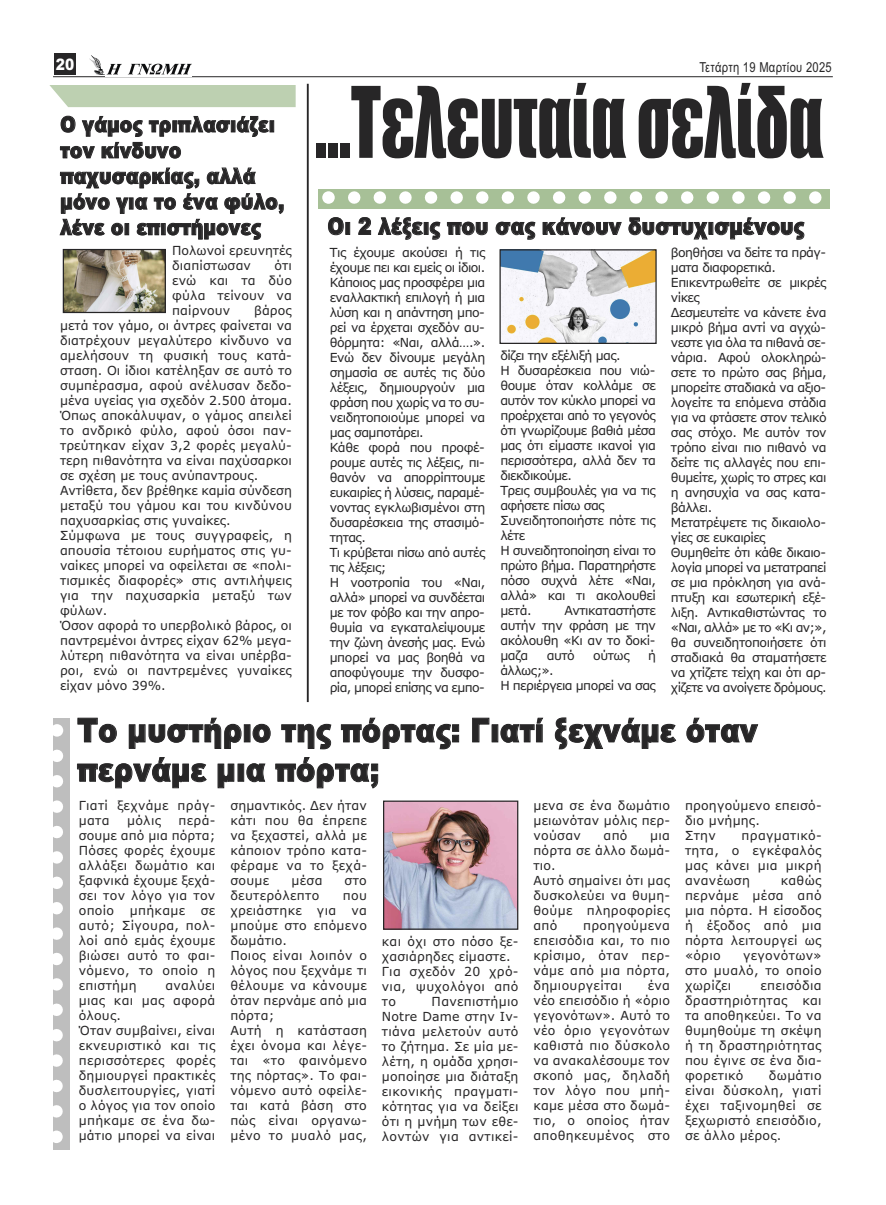
<style>
.page{position:relative;width:886px;height:1205px;background:#fff}
.page>*{position:absolute;margin:0;border:0;box-sizing:border-box;transform-origin:0 0}
.t1{font:91px "Impact";color:#272627;scale:.71 1}
.t2{font:900 33.12px/39.4px "Arial";letter-spacing:.005em;color:#272627;scale:.87 1}
.t3{font:900 23px "Arial";letter-spacing:.01em;color:#272627;scale:.87 1}
.t4{font:900 21.5px/25.8px "Arial";letter-spacing:.01em;color:#272627;scale:.87 1}
.t5{font:900 15.75px "Arial";color:#fff;scale:.87 1}
.t6{font:13.75px "Arial";letter-spacing:.025em;color:#272627;scale:.81 1}
.t7{font:12.5px/15px "Verdana";color:#272627;text-align:justify}
.t8{font:12.5px/15px "Verdana";letter-spacing:-.04em;color:#272627}
.t9{font:12.5px/15px "Verdana";letter-spacing:-.035em;color:#272627}
.t10{font:12.5px/15px "Verdana";letter-spacing:-.045em;color:#272627}
.t11{font:12.5px/15px "Verdana";letter-spacing:.025em;color:#272627}
.t12{font:12.5px/15px "Verdana";letter-spacing:.02em;color:#272627}
</style>
<div class="page">
<div style="left:54px;top:54px;width:21px;height:21px;background:#272627"></div>
<hr style="left:53px;top:76px;width:780px;height:1px;background:#272627">
<img style="left:106px;top:63px;width:85px;height:12px">
<img style="left:90px;top:56px;width:14px;height:18px">
<div style="left:49px;top:85px;width:247px;height:22px;background:#bdd0b1"></div>
<hr style="left:307px;top:84px;width:2px;height:618px;background:#272627">
<div style="left:318px;top:189px;width:512px;height:20px;background:#a7c097"></div>
<svg style="left:322px;top:191px;width:500px;height:13px"></svg>
<img style="left:501px;top:251px;width:154px;height:91px">
<div style="left:499px;top:249px;width:158px;height:95px;border:1px solid #272627"></div>
<img style="left:65px;top:251px;width:99px;height:60px">
<div style="left:63px;top:249px;width:103px;height:64px;border:1px solid #272627"></div>
<img style="left:385px;top:802px;width:131px;height:126px">
<div style="left:383px;top:800px;width:135px;height:130px;border:1px solid #272627"></div>
<svg style="left:53px;top:718px;width:17px;height:425px"></svg>
<p class="t5" style="left:56px;top:55px;width:23px">20</p>
<p class="t6" style="left:699px;top:60px;width:165px">Τετάρτη 19 Μαρτίου 2025</p>
<p class="t1" style="left:315px;top:73px;width:717px">...Τελευταία σελίδα</p>
<p class="t4" style="left:60px;top:112px;width:259px">Ο γάµος τριπλασιάζει τον κίνδυνο παχυσαρκίας, αλλά µόνο για το ένα φύλο, λένε οι επιστήµονες</p>
<p class="t7" style="left:172px;top:243px;width:121px">Πολωνοί ερευνητές διαπίστωσαν</p>
<p class="t3" style="left:327px;top:213px;width:549px">Οι 2 λέξεις που σας κάνουν δυστυχισµένους</p>
<p class="t9" style="left:330px;top:245px;width:157px">Τις έχουµε ακούσει ή τις έχουµε πει και εµείς οι ίδιοι.<br>Κάποιος µας προσφέρει µια εναλλακτική επιλογή ή µια λύση και η απάντηση µπο&shy;ρεί να έρχεται σχεδόν αυ&shy;θόρµητα: «Ναι, αλλά….».<br>Ενώ δεν δίνουµε µεγάλη σηµασία σε αυτές τις δύο λέξεις, δηµιουργούν µια φράση που χωρίς να το συ&shy;νειδητοποιούµε µπορεί να µας σαµποτάρει.<br>Κάθε φορά που προφέ&shy;ρουµε αυτές τις λέξεις, πι&shy;θανόν να απορρίπτουµε ευκαιρίες ή λύσεις, παραµέ&shy;νοντας εγκλωβισµένοι στη δυσαρέσκεια της στασιµό&shy;τητας.<br>Τι κρύβεται πίσω από αυτές τις λέξεις;<br>Η νοοτροπία του «Ναι, αλλά» µπορεί να συνδέεται µε τον φόβο και την απρο&shy;θυµία να εγκαταλείψουµε την ζώνη άνεσής µας. Ενώ µπορεί να µας βοηθά να αποφύγουµε την δυσφο&shy;ρία, µπορεί επίσης να εµπο-</p>
<p class="t8" style="left:671px;top:245px;width:157px">βοηθήσει να δείτε τα πράγ&shy;µατα διαφορετικά.<br>Επικεντρωθείτε σε µικρές νίκες<br>∆εσµευτείτε να κάνετε ένα µικρό βήµα αντί να αγχώ&shy;νεστε για όλα τα πιθανά σε&shy;νάρια. Αφού ολοκληρώ&shy;σετε το πρώτο σας βήµα, µπορείτε σταδιακά να αξιο&shy;λογείτε τα επόµενα στάδια για να φτάσετε στον τελικό σας στόχο. Με αυτόν τον τρόπο είναι πιο πιθανό να δείτε τις αλλαγές που επι&shy;θυµείτε, χωρίς το στρες και η ανησυχία να σας κατα&shy;βάλλει.<br>Μετατρέψετε τις δικαιολο&shy;γίες σε ευκαιρίες<br>Θυµηθείτε ότι κάθε δικαιο&shy;λογία µπορεί να µετατραπεί σε µια πρόκληση για ανά&shy;πτυξη και εσωτερική εξέ&shy;λιξη. Αντικαθιστώντας το «Ναι, αλλά» µε το «Κι αν;», θα συνειδητοποιήσετε ότι σταδιακά θα σταµατήσετε να χτίζετε τείχη και ότι αρ&shy;χίζετε να ανοίγετε δρόµους.</p>
<p class="t2" style="left:77px;top:711px;width:783px">Το µυστήριο της πόρτας: Γιατί ξεχνάµε όταν περνάµε µια πόρτα;</p>
<p class="t7" style="left:172px;top:258px;width:121px;text-indent:102px">ότι ενώ και τα δύο φύλα τείνουν να παίρνουν</p>
<p class="t7" style="left:60px;top:303px;width:233px;text-align:left;text-indent:194px">βάρος µετά τον γάµο, οι άντρες φαίνεται να διατρέχουν µεγαλύτερο κίνδυνο να αµελήσουν τη φυσική τους κατά&shy;σταση. Οι ίδιοι κατέληξαν σε αυτό το συµπέρασµα, αφού ανέλυσαν δεδο&shy;µένα υγείας για σχεδόν 2.500 άτοµα.<br>Όπως αποκάλυψαν, ο γάµος απειλεί το ανδρικό φύλο, αφού όσοι παν&shy;τρεύτηκαν είχαν 3,2 φορές µεγαλύ&shy;τερη πιθανότητα να είναι παχύσαρκοι σε σχέση µε τους ανύπαντρους.<br>Αντίθετα, δεν βρέθηκε καµία σύνδεση µεταξύ του γάµου και του κινδύνου παχυσαρκίας στις γυναίκες.<br>Σύµφωνα µε τους συγγραφείς, η απουσία τέτοιου ευρήµατος στις γυ&shy;ναίκες µπορεί να οφείλεται σε «πολι&shy;τισµικές διαφορές» στις αντιλήψεις για την παχυσαρκία µεταξύ των φύλων.<br>Όσον αφορά το υπερβολικό βάρος, οι παντρεµένοι άντρες είχαν 62% µεγα&shy;λύτερη πιθανότητα να είναι υπέρβα&shy;ροι, ενώ οι παντρεµένες γυναίκες είχαν µόνο 39%.</p>
<p class="t10" style="left:500px;top:348px;width:157px">δίζει την εξέλιξή µας.<br>Η δυσαρέσκεια που νιώ&shy;θουµε όταν κολλάµε σε αυτόν τον κύκλο µπορεί να προέρχεται από το γεγονός ότι γνωρίζουµε βαθιά µέσα µας ότι είµαστε ικανοί για περισσότερα, αλλά δεν τα διεκδικούµε.<br>Τρεις συµβουλές για να τις αφήσετε πίσω σας<br>Συνειδητοποιήστε πότε τις λέτε<br>Η συνειδητοποίηση είναι το πρώτο βήµα. Παρατηρήστε πόσο συχνά λέτε «Ναι, αλλά» και τι ακολουθεί µετά.</p>
<p class="t7" style="left:500px;top:603px;width:157px;text-indent:64px">Αντικαταστήστε αυτήν την φράση µε την ακόλουθη «Κι αν το δοκί&shy;µαζα</p>
<p class="t7" style="left:547px;top:648px;width:30px">αυτό</p>
<p class="t7" style="left:593px;top:648px;width:38px">ούτως</p>
<p class="t7" style="left:648px;top:648px;width:9px">ή</p>
<p class="t10" style="left:500px;top:663px;width:157px">άλλως;».<br>Η περιέργεια µπορεί να σας</p>
<p class="t11" style="left:79px;top:798px;width:138px">Γιατί ξεχνάµε πράγ&shy;µατα</p>
<p class="t7" style="left:79px;top:813px;width:138px;text-indent:100px">περά&shy;σουµε από µια πόρτα; Πόσες φορές έχουµε αλλάξει δωµάτιο και ξαφνικά έχουµε ξεχά&shy;σει τον λόγο για τον οποίο µπήκαµε σε αυτό; Σίγουρα, πολ&shy;λοί από εµάς έχουµε βιώσει αυτό το φαι&shy;νόµενο, το οποίο η επιστήµη</p>
<p class="t7" style="left:127px;top:813px;width:36px">µόλις</p>
<p class="t12" style="left:79px;top:978px;width:138px;text-indent:87px">αναλύει µιας και µας αφορά όλους.<br>Όταν συµβαίνει, είναι εκνευριστικό και τις περισσότερες φορές δηµιουργεί πρακτικές δυσλειτουργίες, γιατί ο λόγος για τον οποίο µπήκαµε σε ένα δω&shy;µάτιο µπορεί να είναι</p>
<p class="t7" style="left:230px;top:798px;width:138px">σηµαντικός. ∆εν ήταν κάτι που θα έπρεπε να ξεχαστεί, αλλά µε κάποιον τρόπο κατα&shy;φέραµε να το ξεχά&shy;σουµε</p>
<p class="t7" style="left:291px;top:873px;width:33px">µέσα</p>
<p class="t7" style="left:345px;top:873px;width:24px">στο</p>
<p class="t11" style="left:230px;top:888px;width:90px">δευτερόλεπτο</p>
<p class="t11" style="left:230px;top:888px;width:138px;text-indent:112px">που χρειάστηκε για να µπούµε στο επόµενο δωµάτιο.<br>Ποιος είναι λοιπόν ο λόγος που ξεχνάµε τι θέλουµε να κάνουµε όταν περνάµε από µια πόρτα;<br>Αυτή η κατάσταση έχει όνοµα και λέγε&shy;ται «το φαινόµενο της πόρτας». Το φαι&shy;νόµενο αυτό οφείλε&shy;ται κατά βάση στο πώς είναι οργανω&shy;µένο το µυαλό µας,</p>
<p class="t11" style="left:382px;top:934px;width:138px">και όχι στο πόσο ξε&shy;χασιάρηδες είµαστε.<br>Για σχεδόν 20 χρό&shy;νια, ψυχολόγοι από το</p>
<p class="t7" style="left:382px;top:994px;width:138px;text-indent:50px">Πανεπιστήµιο Notre Dame στην Ιν&shy;τιάνα µελετούν αυτό το ζήτηµα. Σε µία µε&shy;λέτη, η οµάδα χρησι&shy;µοποίησε µια διάταξη εικονικής πραγµατι&shy;κότητας για να δείξει ότι η µνήµη των εθε&shy;λοντών για αντικεί-</p>
<p class="t7" style="left:533px;top:798px;width:138px">µενα σε ένα δωµάτιο µειωνόταν µόλις περ&shy;νούσαν</p>
<p class="t7" style="left:603px;top:828px;width:25px">από</p>
<p class="t7" style="left:533px;top:828px;width:138px;text-align:left;text-indent:117px">µια πόρτα σε άλλο δωµά&shy;τιο.<br>Αυτό σηµαίνει ότι µας δυσκολεύει να θυµη&shy;θούµε πληροφορίες από</p>
<p class="t7" style="left:533px;top:918px;width:138px;text-indent:50px">προηγούµενα επεισόδια και, το πιο κρίσιµο, όταν περ&shy;νάµε από µια πόρτα, δηµιουργείται</p>
<p class="t7" style="left:533px;top:978px;width:138px;text-indent:114px">ένα νέο επεισόδιο ή «όριο γεγονότων». Αυτό το νέο όριο γεγονότων καθιστά πιο δύσκολο να ανακαλέσουµε τον σκοπό µας, δηλαδή τον λόγο που µπή&shy;καµε µέσα στο δωµά&shy;τιο, ο οποίος ήταν αποθηκευµένος στο</p>
<p class="t7" style="left:685px;top:798px;width:138px;text-align:left">προηγούµενο επεισό&shy;διο µνήµης.<br>Στην</p>
<p class="t7" style="left:685px;top:828px;width:138px;text-indent:57px">πραγµατικό&shy;τητα, ο εγκέφαλός µας κάνει µια µικρή ανανέωση</p>
<p class="t7" style="left:685px;top:873px;width:138px;text-indent:96px">καθώς περνάµε µέσα από µια πόρτα. Η είσοδος ή έξοδος από µια πόρτα λειτουργεί ως «όριο</p>
<p class="t7" style="left:685px;top:948px;width:138px;text-indent:58px">γεγονότων» στο µυαλό, το οποίο χωρίζει</p>
<p class="t7" style="left:685px;top:978px;width:138px;text-indent:76px">επεισόδια δραστηριότητας και τα αποθηκεύει. Το να θυµηθούµε τη σκέψη ή τη δραστηριότητας που έγινε σε ένα δια&shy;φορετικό</p>
<p class="t7" style="left:685px;top:1068px;width:138px;text-indent:84px">δωµάτιο είναι δύσκολη, γιατί έχει ταξινοµηθεί σε ξεχωριστό επεισόδιο, σε άλλο µέρος.</p>
</div>
